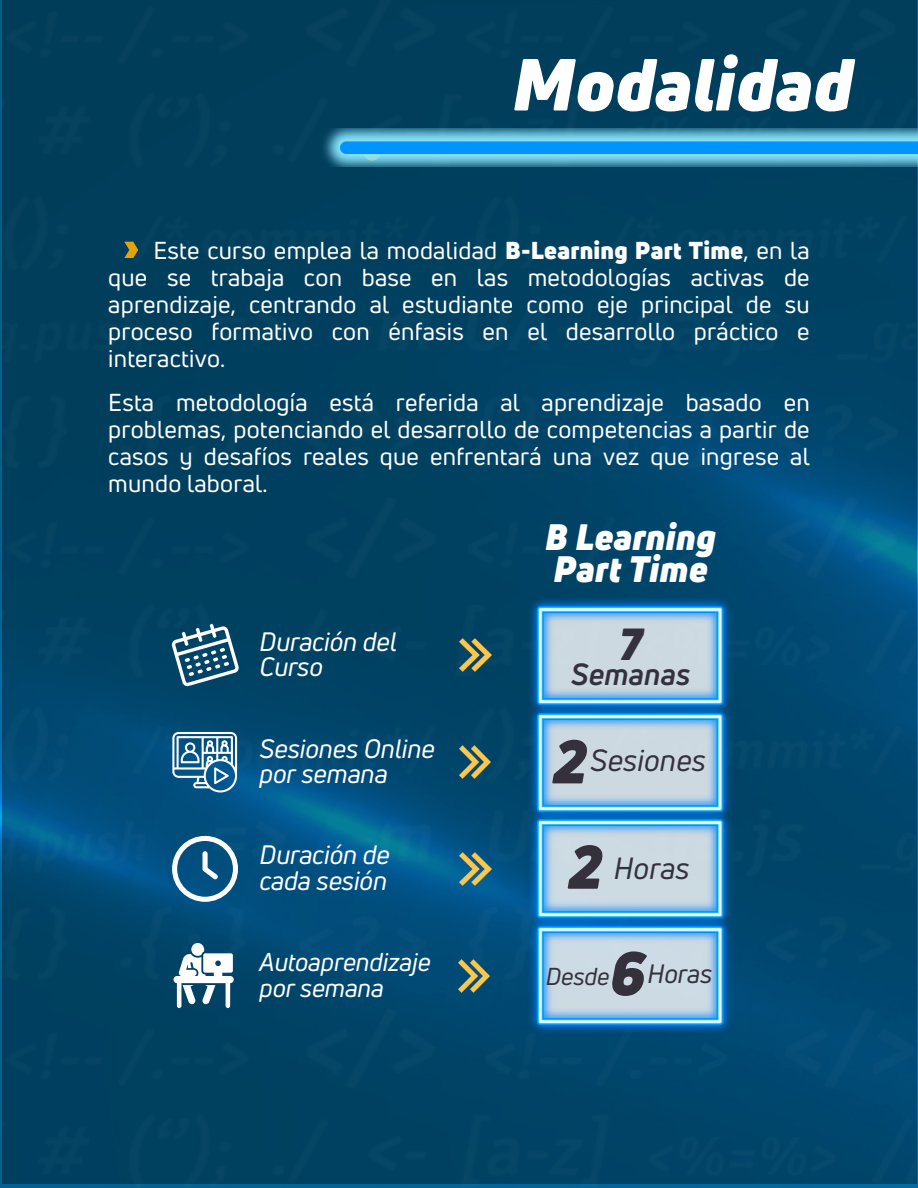
<style>
.page{position:relative;width:918px;height:1188px;background:#fff}
.page>*{position:absolute;margin:0;border:0;box-sizing:border-box;transform-origin:0 0}
.t1{font:italic 900 72px "Uni Neue";letter-spacing:.01em;color:#fff}
.t2{font:italic 900 60px "Uni Neue";color:#35313c}
.t3{font:italic 900 44px "Uni Neue";color:#35313c}
.t4{font:italic 900 36px/31.6px "Uni Neue";letter-spacing:.01em;color:#fff}
.t5{font:italic 30px "Uni Neue";letter-spacing:.01em;color:#35313c}
.t6{font:italic 700 30px "Uni Neue";letter-spacing:.01em;color:#35313c}
.t7{font:italic 26px/25.6px "Uni Neue";color:#fff}
.t8{font:italic 26px "Uni Neue";color:#35313c}
.t9{font:italic 25.2px/25.6px "Uni Neue";color:#fff}
.t10{font:24px/27px "Uni Neue";letter-spacing:.01em;color:#fff;text-align:justify}
.t11{font:italic 24px "Uni Neue";color:#35313c}
.s1{font-weight:900}
</style>
<div class="page">
<img style="left:2px;top:0;width:913px;height:1188px">
<svg style="left:124px;top:242px;width:14px;height:16px"></svg>
<svg style="left:173px;top:943px;width:61px;height:65px"></svg>
<img style="left:458px;top:959px;width:32px;height:33px">
<svg style="left:172px;top:624px;width:67px;height:62px"></svg>
<img style="left:460px;top:639px;width:31px;height:33px">
<svg style="left:172px;top:836px;width:66px;height:66px"></svg>
<img style="left:460px;top:853px;width:31px;height:33px">
<svg style="left:172px;top:732px;width:65px;height:61px"></svg>
<img style="left:459px;top:746px;width:32px;height:33px">
<img style="left:314px;top:129px;width:604px;height:37px">
<svg style="left:340px;top:141px;width:578px;height:13px;background:#0595fd"></svg>
<img style="left:526px;top:595px;width:210px;height:107px">
<img style="left:526px;top:702px;width:210px;height:107px">
<img style="left:526px;top:809px;width:210px;height:107px">
<img style="left:526px;top:916px;width:210px;height:120px">
<p class="t1" style="left:513px;top:35px;width:341px">Modalidad</p>
<p class="t10" style="left:108px;top:237px;width:703px;text-indent:45px">Este curso emplea la modalidad <span class="s1">B-Learning Part Time</span>, en la que se trabaja con base en las metodologías activas de aprendizaje, centrando al estudiante como eje principal de su proceso formativo con énfasis en el desarrollo práctico e interactivo.</p>
<p class="t10" style="left:108px;top:388px;width:703px">Esta metodología está referida al aprendizaje basado en problemas, potenciando el desarrollo de competencias a partir de casos y desafíos reales que enfrentará una vez que ingrese al mundo laboral.</p>
<h3 class="t7" style="left:259px;top:628px;width:139px">Duración del<br>Curso</h3>
<p class="t4" style="left:545px;top:521px;width:172px">B Learning<br>Part Time</p>
<h2 class="t3" style="left:619px;top:613px;width:25px">7</h2>
<p class="t6" style="left:571px;top:654px;width:121px">Semanas</p>
<p class="t7" style="left:259px;top:735px;width:177px">Sesiones Online por semana</p>
<h3 class="t2" style="left:553px;top:720px;width:35px">2</h3>
<p class="t5" style="left:590px;top:740px;width:117px">Sesiones</p>
<p class="t7" style="left:259px;top:842px;width:132px">Duración de cada sesión</p>
<p class="t9" style="left:259px;top:949px;width:173px">Autoaprendizaje por semana</p>
<p class="t2" style="left:568px;top:826px;width:35px">2</p>
<h3 class="t5" style="left:614px;top:848px;width:77px">Horas</h3>
<p class="t2" style="left:609px;top:932px;width:37px">6</p>
<h4 class="t8" style="left:647px;top:956px;width:66px">Horas</h4>
<p class="t11" style="left:546px;top:959px;width:65px">Desde</p>
</div>
